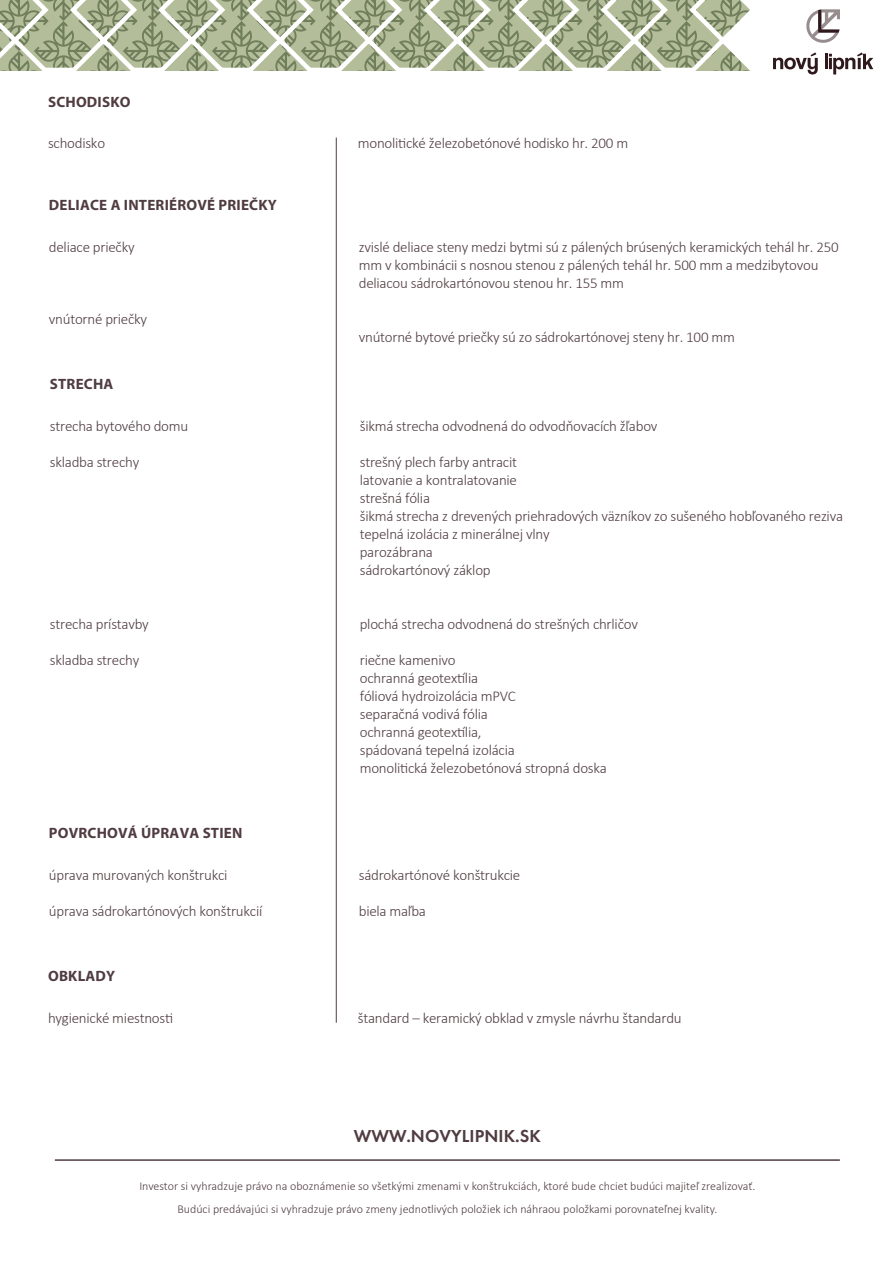
<style>
.page{position:relative;width:893px;height:1263px;background:#fff}
.page>*{position:absolute;margin:0;border:0;box-sizing:border-box;transform-origin:0 0}
.t1{font:600 18px "Futura PT";letter-spacing:.005em;color:#503c41}
.t2{font:300 15px/18px "Calibri";letter-spacing:-.015em;color:#503c41}
.t3{font:700 15px "Myriad Pro";letter-spacing:.015em;color:#503c41}
.t4{font:300 12px/22.5px "Calibri";color:#503c41;text-align:center}
</style>
<div class="page">
<svg style="left:0;top:0;width:723px;height:71px;background:#adb699"></svg>
<svg style="left:723px;top:0;width:150px;height:75px"></svg>
<hr style="left:55px;top:1159px;width:785px;height:2px;background:#503c41">
<hr style="left:336px;top:138px;width:1px;height:885px;background:#503c41">
<p class="t3" style="left:48px;top:92px;width:84px">SCHODISKO</p>
<p class="t2" style="left:48px;top:134px;width:59px">schodisko</p>
<p class="t2" style="left:358px;top:134px;width:272px">monolitické železobetónové hodisko hr. 200 m</p>
<p class="t3" style="left:49px;top:195px;width:229px">DELIACE A INTERIÉROVÉ PRIEČKY</p>
<p class="t2" style="left:49px;top:238px;width:87px">deliace priečky</p>
<p class="t2" style="left:49px;top:310px;width:100px">vnútorné priečky</p>
<p class="t3" style="left:50px;top:374px;width:65px">STRECHA</p>
<p class="t2" style="left:50px;top:416px;width:140px">strecha bytového domu</p>
<p class="t2" style="left:50px;top:452px;width:91px">skladba strechy</p>
<p class="t2" style="left:50px;top:614px;width:100px">strecha prístavby</p>
<p class="t2" style="left:50px;top:650px;width:91px">skladba strechy</p>
<p class="t3" style="left:49px;top:823px;width:195px">POVRCHOVÁ ÚPRAVA STIEN</p>
<p class="t2" style="left:49px;top:866px;width:180px">úprava murovaných konštrukci</p>
<p class="t2" style="left:49px;top:902px;width:215px">úprava sádrokartónových konštrukcií</p>
<p class="t3" style="left:48px;top:966px;width:69px">OBKLADY</p>
<p class="t2" style="left:359px;top:238px;width:481px">zvislé deliace steny medzi bytmi sú z pálených brúsených keramických tehál hr. 250 mm v kombinácii s nosnou stenou z pálených tehál hr. 500 mm a medzibytovou deliacou sádrokartónovou stenou hr. 155 mm</p>
<p class="t2" style="left:359px;top:328px;width:378px">vnútorné bytové priečky sú zo sádrokartónovej steny hr. 100 mm</p>
<p class="t2" style="left:360px;top:416px;width:299px">šikmá strecha odvodnená do odvodňovacích žľabov</p>
<p class="t2" style="left:360px;top:452px;width:485px">strešný plech farby antracit<br>latovanie a kontralatovanie<br>strešná fólia<br>šikmá strecha z drevených priehradových väzníkov zo sušeného hobľovaného reziva tepelná izolácia z minerálnej vlny<br>parozábrana<br>sádrokartónový záklop</p>
<p class="t2" style="left:360px;top:614px;width:280px">plochá strecha odvodnená do strešných chrličov</p>
<p class="t2" style="left:360px;top:650px;width:249px">riečne kamenivo<br>ochranná geotextília<br>fóliová hydroizolácia mPVC<br>separačná vodivá fólia<br>ochranná geotextília,<br>spádovaná tepelná izolácia<br>monolitická železobetónová stropná doska</p>
<p class="t2" style="left:359px;top:866px;width:163px">sádrokartónové konštrukcie</p>
<p class="t2" style="left:359px;top:902px;width:69px">biela maľba</p>
<p class="t2" style="left:48px;top:1008px;width:127px">hygienické miestnosti</p>
<p class="t2" style="left:358px;top:1008px;width:325px">štandard – keramický obklad v zmysle návrhu štandardu</p>
<p class="t1" style="left:354px;top:1124px;width:189px">WWW.NOVYLIPNIK.SK</p>
<p class="t4" style="left:139px;top:1175px;width:618px">Investor si vyhradzuje právo na oboznámenie so všetkými zmenami v konštrukciách, ktoré bude chciet budúci majiteľ zrealizovať.<br>Budúci predávajúci si vyhradzuje právo zmeny jednotlivých položiek ich náhraou položkami porovnateľnej kvality.</p>
</div>
